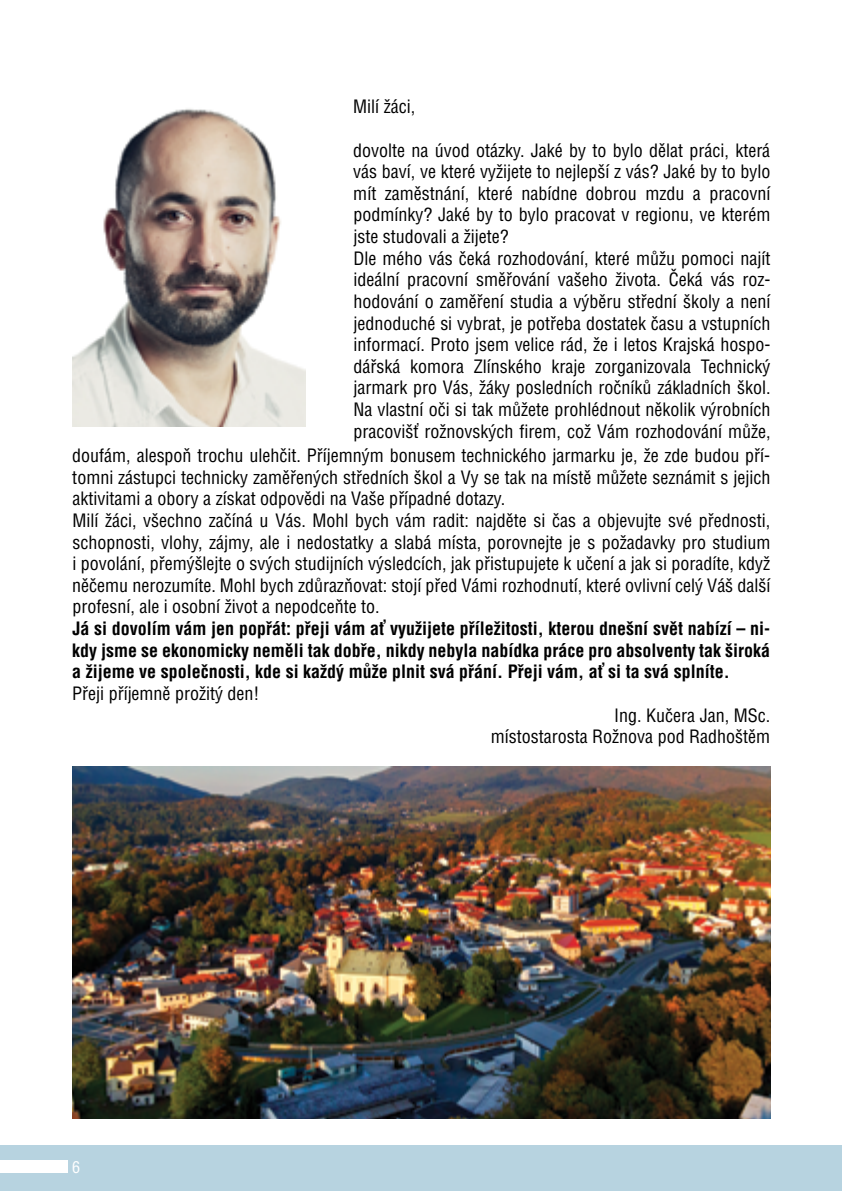
<style>
.page{position:relative;width:842px;height:1191px;background:#fff}
.page>*{position:absolute;margin:0;border:0;box-sizing:border-box;transform-origin:0 0}
.t1{font:condensed 18px/21.6px "Helvetica CE";color:#000}
.t2{font:700 condensed 18px/21.6px "Helvetica CE";color:#000;text-align:justify}
.t3{font:condensed 16px "Helvetica CE";color:#fff}
</style>
<div class="page">
<img style="left:72px;top:109px;width:233px;height:317px">
<div style="left:0;top:1145px;width:842px;height:46px;background:#b7d3e0"></div>
<img style="left:72px;top:767px;width:698px;height:351px">
<div style="left:0;top:1160px;width:68px;height:12px;background:#fff"></div>
<p class="t1" style="left:353px;top:96px;width:63px">Milí žáci,</p>
<p class="t1" style="left:353px;top:139px;width:419px">dovolte na úvod otázky. Jaké by to bylo dělat práci, která vás baví, ve které vyžijete to nejlepší z vás? Jaké by to bylo mít zaměstnání, které nabídne dobrou mzdu a pracovní podmínky? Jaké by to bylo pracovat v regionu, ve kterém jste studovali a žijete?<br>Dle mého vás čeká rozhodování, které můžu pomoci najít ideální pracovní směřování vašeho života. Čeká vás roz&shy;hodování o zaměření studia a výběru střední školy a není jednoduché si vybrat, je potřeba dostatek času a vstupních informací. Proto jsem velice rád, že i letos Krajská hospo&shy;dářská komora Zlínského kraje zorganizovala Technický jarmark pro Vás, žáky posledních ročníků základních škol.<br>Na vlastní oči si tak můžete prohlédnout několik výrobních pracovišť rožnovských firem, což Vám rozhodování může,</p>
<p class="t1" style="left:72px;top:445px;width:700px">doufám, alespoň trochu ulehčit. Příjemným bonusem technického jarmarku je, že zde budou pří&shy;tomni zástupci technicky zaměřených středních škol a Vy se tak na místě můžete seznámit s jejich aktivitami a obory a získat odpovědi na Vaše případné dotazy.<br>Milí žáci, všechno začíná u Vás. Mohl bych vám radit: najděte si čas a objevujte své přednosti, schopnosti, vlohy, zájmy, ale i nedostatky a slabá místa, porovnejte je s požadavky pro studium i povolání, přemýšlejte o svých studijních výsledcích, jak přistupujete k učení a jak si poradíte, když něčemu nerozumíte. Mohl bych zdůrazňovat: stojí před Vámi rozhodnutí, které ovlivní celý Váš další profesní, ale i osobní život a nepodceňte to.</p>
<p class="t2" style="left:72px;top:617px;width:699px">Já si dovolím vám jen popřát: přeji vám ať využijete příležitosti, kterou dnešní svět nabízí – ni&shy;kdy jsme se ekonomicky neměli tak dobře, nikdy nebyla nabídka práce pro absolventy tak široká a žijeme ve společnosti, kde si každý může plnit svá přání. Přeji vám, ať si ta svá splníte.</p>
<p class="t1" style="left:72px;top:682px;width:189px">Přeji příjemně prožitý den!</p>
<p class="t1" style="left:491px;top:704px;width:281px;text-align:right">Ing. Kučera Jan, MSc.<br>místostarosta Rožnova pod Radhoštěm</p>
<p class="t3" style="left:72px;top:1156px;width:9px">6</p>
</div>
